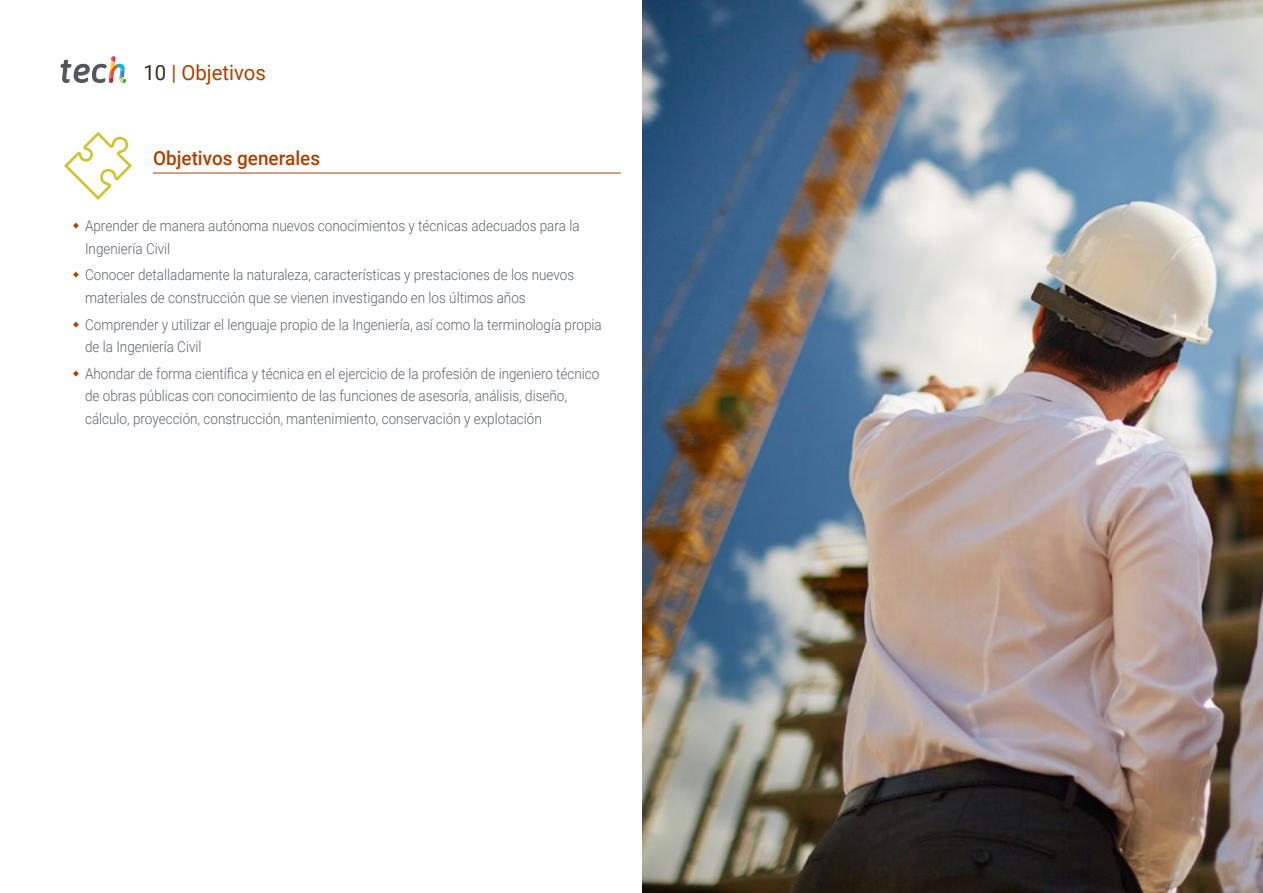
<style>
.page{position:relative;width:1263px;height:893px;background:#fff}
.page>*{position:absolute;margin:0;border:0;box-sizing:border-box;transform-origin:0 0}
.t1{font:21px "Roboto";color:#ae4000}
.t2{font:500 19.5px "Roboto";color:#ae4000}
.t3{font:300 15px/22.5px "Roboto";color:#61646a;scale:.9 1}
.s1{color:#312e20}
</style>
<div class="page">
<hr style="left:153px;top:173px;width:468px;height:1px;background:#ae4000">
<svg style="left:64px;top:132px;width:68px;height:68px"></svg>
<svg style="left:61px;top:56px;width:65px;height:27px"></svg>
<img style="left:642px;top:0;width:621px;height:893px">
<h1 class="t1" style="left:144px;top:57px;width:124px"><span class="s1">10</span> | Objetivos</h1>
<h2 class="t2" style="left:153px;top:144px;width:169px">Objetivos generales</h2>
<p class="t3" style="left:85px;top:214px;width:551px">Aprender de manera autónoma nuevos conocimientos y técnicas adecuados para la<br>Ingeniería Civil</p>
<p class="t3" style="left:85px;top:263px;width:545px">Conocer detalladamente la naturaleza, características y prestaciones de los nuevos materiales de construcción que se vienen investigando en los últimos años</p>
<p class="t3" style="left:85px;top:313px;width:576px">Comprender y utilizar el lenguaje propio de la Ingeniería, así como la terminología propia de la Ingeniería Civil</p>
<p class="t3" style="left:85px;top:362px;width:573px">Ahondar de forma científica y técnica en el ejercicio de la profesión de ingeniero técnico de obras públicas con conocimiento de las funciones de asesoría, análisis, diseño, cálculo, proyección, construcción, mantenimiento, conservación y explotación</p>
</div>
